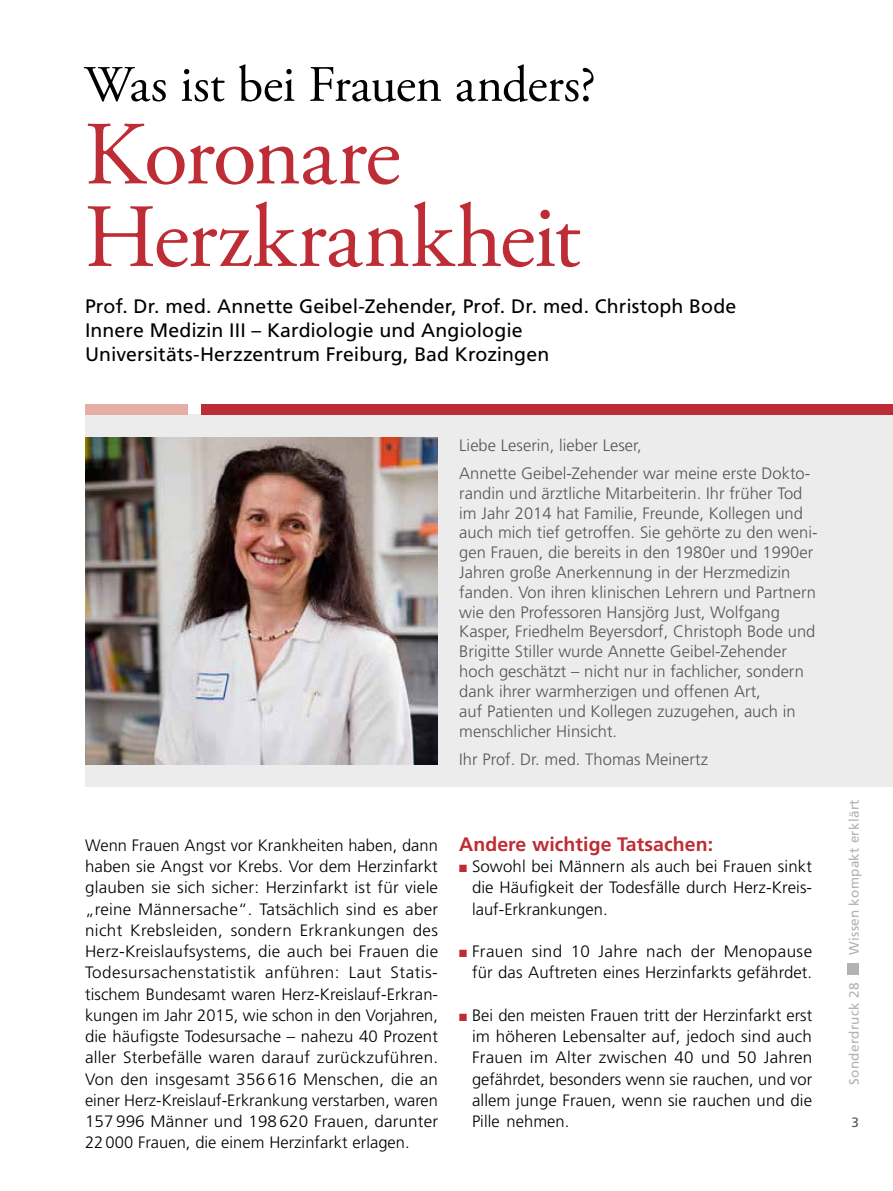
<style>
.page{position:relative;width:893px;height:1191px;background:#fff}
.page>*{position:absolute;margin:0;border:0;box-sizing:border-box;transform-origin:0 0}
.t1{font:90px/82.5px "Adobe Garamond Pro";letter-spacing:-.01em;color:#be2d35}
.t2{font:51px "Adobe Garamond Pro";letter-spacing:-.015em;color:#000}
.t3{font:19.5px/24px "Frutiger";letter-spacing:.005em;color:#000}
.t4{font:700 19.5px "Frutiger";letter-spacing:.005em;color:#be2d35}
.t5{font:300 16.5px/21.3px "Frutiger";letter-spacing:.005em;color:#000;text-align:justify}
.t6{font:300 16.5px/19.8px "Frutiger";letter-spacing:.005em;color:#565656}
.t7{font:13.5px "Frutiger";letter-spacing:.02em;color:#b1b2b3}
.t8{font:13.5px "Frutiger";color:#565656}
.s1{color:#be2d35}
</style>
<div class="page">
<div style="left:847px;top:963px;width:12px;height:11px;background:#b1b2b3"></div>
<div style="left:85px;top:415px;width:808px;height:372px;background:#ececed"></div>
<div style="left:85px;top:404px;width:102px;height:11px;background:#e5ada3"></div>
<div style="left:202px;top:404px;width:691px;height:11px;background:#be2d35"></div>
<img style="left:85px;top:438px;width:353px;height:327px">
<h2 class="t2" style="left:84px;top:54px;width:513px">Was ist bei Frauen anders?</h2>
<h1 class="t1" style="left:84px;top:117px;width:498px">Koronare<br>Herzkrankheit</h1>
<p class="t3" style="left:85px;top:294px;width:653px">Prof. Dr. med. Annette Geibel-Zehender, Prof. Dr. med. Christoph Bode<br>Innere Medizin III – Kardiologie und Angiologie<br>Universitäts-Herzzentrum Freiburg, Bad Krozingen</p>
<p class="t6" style="left:459px;top:431px;width:353px;line-height:28.3px">Liebe Leserin, lieber Leser,<br>Annette Geibel-Zehender war meine erste Dokto-</p>
<p class="t6" style="left:459px;top:483px;width:360px">randin und ärztliche Mitarbeiterin. Ihr früher Tod im Jahr 2014 hat Familie, Freunde, Kollegen und auch mich tief getroffen. Sie gehörte zu den weni&shy;gen Frauen, die bereits in den 1980er und 1990er Jahren große Anerkennung in der Herzmedizin fanden. Von ihren klinischen Lehrern und Partnern wie den Professoren Hansjörg Just, Wolfgang Kasper, Friedhelm Beyersdorf, Christoph Bode und Brigitte Stiller wurde Annette Geibel-Zehender hoch geschätzt – nicht nur in fachlicher, sondern dank ihrer warmherzigen und offenen Art,<br>auf Patienten und Kollegen zuzugehen, auch in menschlicher Hinsicht.</p>
<p class="t6" style="left:459px;top:749px;width:250px">Ihr Prof. Dr. med. Thomas Meinertz</p>
<p class="t5" style="left:85px;top:834px;width:355px">Wenn Frauen Angst vor Krankheiten haben, dann haben sie Angst vor Krebs. Vor dem Herzinfarkt glauben sie sich sicher: Herzinfarkt ist für viele „reine Männersache“. Tatsächlich sind es aber nicht Krebsleiden, sondern Erkrankungen des Herz-Kreislaufsystems, die auch bei Frauen die Todesursachenstatistik anführen: Laut Statis&shy;tischem Bundesamt waren Herz-Kreislauf-Erkran&shy;kungen im Jahr 2015, wie schon in den Vorjahren, die häufigste Todesursache – nahezu 40 Prozent aller Sterbefälle waren darauf zurückzuführen.<br>Von den insgesamt 356 616 Menschen, die an einer Herz-Kreislauf-Erkrankung verstarben, waren 157 996 Männer und 198 620 Frauen, darunter 22000 Frauen, die einem Herzinfarkt erlagen.</p>
<p class="t4" style="left:459px;top:832px;width:255px">Andere wichtige Tatsachen:</p>
<p class="t5" style="left:472px;top:855px;width:342px;text-indent:-13px"><span class="s1">■</span> Sowohl bei Männern als auch bei Frauen sinkt die Häufigkeit der Todesfälle durch Herz-Kreis&shy;lauf-Erkrankungen.</p>
<p class="t5" style="left:459px;top:940px;width:354px;text-align:right"><span class="s1">■</span> Frauen sind 10 Jahre nach der Menopause für das Auftreten eines Herzinfarkts gefährdet.</p>
<p class="t5" style="left:472px;top:1004px;width:342px;text-indent:-13px"><span class="s1">■</span> Bei den meisten Frauen tritt der Herzinfarkt erst im höheren Lebensalter auf, jedoch sind auch Frauen im Alter zwischen 40 und 50 Jahren gefährdet, besonders wenn sie rauchen, und vor allem junge Frauen, wenn sie rauchen und die Pille nehmen.</p>
<p class="t7" style="left:846px;top:954px;width:156px;rotate:-90deg">Wissen kompakt erklärt</p>
<p class="t7" style="left:846px;top:1084px;width:103px;rotate:-90deg">Sonderdruck 28</p>
<p class="t8" style="left:851px;top:1114px;width:9px">3</p>
</div>
